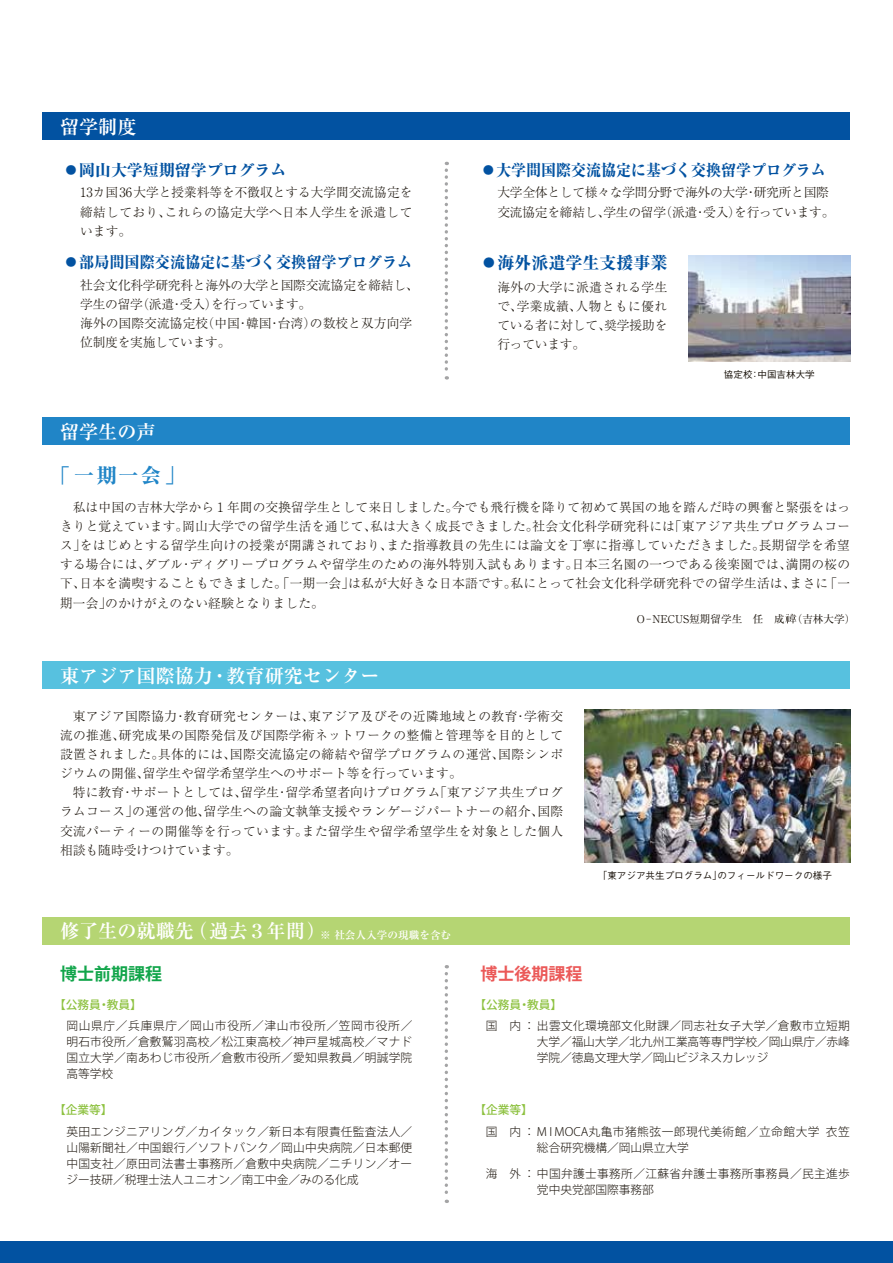
<style>
.page{position:relative;width:893px;height:1263px;background:#fff}
.page>*{position:absolute;margin:0;border:0;box-sizing:border-box;transform-origin:0 0}
.t1{font:20.25px "Ryumin Pr 6 N Heavy 90 msp RKSJ H";color:#2085c7}
.t2{font:19.2px "Ryumin Pr 6 N Bold 90 msp RKSJ H";color:#fff}
.t3{font:16.95px "Ryumin Pr 6 N Heavy 90 msp RKSJ H";color:#0252a1}
.t4{font:16.95px "Koz Go Pr 6 N Bold 90 msp RKSJ H";color:#11a54a}
.t5{font:16.95px "Koz Go Pr 6 N Bold 90 msp RKSJ H";color:#eb5958}
.t6{font:15.9px "Ryumin Pr 6 N Heavy 90 msp RKSJ H";color:#0252a1}
.t7{font:12.75px/19.2px "Ryumin Pr 6 N Light 90 msp RKSJ H";letter-spacing:.005em;color:#1b140c;text-align:justify}
.t8{font:12.75px/19.2px "Ryumin Pr 6 N Light 90 msp RKSJ H";letter-spacing:-.02em;color:#1b140c}
.t9{font:11.7px/15.9px "Koz Go Pr 6 N Light 90 msp RKSJ H";letter-spacing:.02em;color:#1b140c;text-align:justify}
.t10{font:11.7px "Koz Go Pr 6 N Light 90 msp RKSJ H";letter-spacing:.04em;color:#1b140c}
.t11{font:11.7px "Koz Go Pr 6 N Medium 90 msp RKSJ H";color:#8dc13f}
.t12{font:11.7px "Koz Go Pr 6 N Light 90 msp RKSJ H";color:#1b140c}
.t13{font:10.65px "Ryumin Pr 6 N Reg 90 msp RKSJ H";color:#1b140c}
.t14{font:9.6px "Gothic BBB Pr 6 N Medium 90 msp RKSJ H";color:#1b140c}
.s1{font-size:10.65px}
</style>
<div class="page">
<div style="left:0;top:1241px;width:893px;height:22px;background:#0252a1"></div>
<div style="left:43px;top:112px;width:807px;height:27px;background:#0252a1"></div>
<div style="left:43px;top:917px;width:807px;height:28px;background:#b5d573"></div>
<svg style="left:445px;top:974px;width:3px;height:229px"></svg>
<svg style="left:445px;top:162px;width:3px;height:218px"></svg>
<img style="left:689px;top:255px;width:161px;height:107px">
<div style="left:43px;top:661px;width:807px;height:28px;background:#57c1df"></div>
<img style="left:584px;top:710px;width:266px;height:153px">
<div style="left:43px;top:417px;width:807px;height:27px;background:#2085c7"></div>
<svg style="left:785px;top:614px;width:11px;height:9px"></svg>
<h2 class="t2" style="left:60px;top:120px;width:78px">留学制度</h2>
<p class="t6" style="left:63px;top:164px;width:225px">●岡山大学短期留学プログラム</p>
<p class="t7" style="left:80px;top:185px;width:334px">13カ国36大学と授業料等を不徴収とする大学間交流協定を締結しており、これらの協定大学へ日本人学生を派遣しています。</p>
<p class="t6" style="left:63px;top:256px;width:351px">●部局間国際交流協定に基づく交換留学プログラム</p>
<p class="t8" style="left:80px;top:277px;width:340px">社会文化科学研究科と海外の大学と国際交流協定を締結し、学生の留学（派遣・受入）を行っています。<br>海外の国際交流協定校（中国・韓国・台湾）の数校と双方向学位制度を実施しています。</p>
<h2 class="t2" style="left:60px;top:424px;width:97px">留学生の声</h2>
<h1 class="t1" style="left:50px;top:467px;width:137px">「一期一会」</h1>
<p class="t6" style="left:480px;top:164px;width:347px">●大学間国際交流協定に基づく交換留学プログラム</p>
<p class="t8" style="left:497px;top:185px;width:339px">大学全体として様々な学問分野で海外の大学・研究所と国際交流協定を締結し、学生の留学（派遣・受入）を行っています。</p>
<h3 class="t3" style="left:480px;top:256px;width:189px">●海外派遣学生支援事業</h3>
<p class="t7" style="left:497px;top:279px;width:172px">海外の大学に派遣される学生で、学業成績、人物ともに優れている者に対して、奨学援助を行っています。</p>
<p class="t14" style="left:724px;top:371px;width:92px">協定校：中国吉林大学</p>
<p class="t7" style="left:60px;top:499px;width:792px;text-indent:13px">私は中国の吉林大学から１年間の交換留学生として来日しました。今でも飛行機を降りて初めて異国の地を踏んだ時の興奮と緊張をはっきりと覚えています。岡山大学での留学生活を通じて、私は大きく成長できました。社会文化科学研究科には「東アジア共生プログラムコース」をはじめとする留学生向けの授業が開講されており、また指導教員の先生には論文を丁寧に指導していただきました。長期留学を希望する場合には、ダブル・ディグリープログラムや留学生のための海外特別入試もあります。日本三名園の一つである後楽園では、満開の桜の下、日本を満喫することもできました。「一期一会」は私が大好きな日本語です。私にとって社会文化科学研究科での留学生活は、まさに「一期一会」のかけがえのない経験となりました。</p>
<h2 class="t2" style="left:60px;top:669px;width:321px">東アジア国際協力・教育研究センター</h2>
<p class="t7" style="left:60px;top:708px;width:505px;text-indent:13px">東アジア国際協力・教育研究センターは、東アジア及びその近隣地域との教育・学術交流の推進、研究成果の国際発信及び国際学術ネットワークの整備と管理等を目的として設置されました。具体的には、国際交流協定の締結や留学プログラムの運営、国際シンポジウムの開催、留学生や留学希望学生へのサポート等を行っています。</p>
<p class="t7" style="left:60px;top:785px;width:505px;text-indent:13px">特に教育・サポートとしては、留学生・留学希望者向けプログラム「東アジア共生プログラムコース」の運営の他、留学生への論文執筆支援やランゲージパートナーの紹介、国際交流パーティーの開催等を行っています。また留学生や留学希望学生を対象とした個人相談も随時受けつけています。</p>
<p class="t13" style="left:637px;top:615px;width:220px">O-NECUS短期留学生　任　成　（吉林大学）</p>
<p class="t14" style="left:598px;top:872px;width:236px">「東アジア共生プログラム」のフィールドワークの様子</p>
<h2 class="t2" style="left:60px;top:924px;width:393px">修了生の就職先（過去３年間）<span class="s1">※ 社会人入学の現職を含む</span></h2>
<h3 class="t4" style="left:60px;top:967px;width:104px">博士前期課程</h3>
<h3 class="t5" style="left:480px;top:967px;width:104px">博士後期課程</h3>
<p class="t9" style="left:66px;top:1019px;width:347px">岡山県庁／兵庫県庁／岡山市役所／津山市役所／笠岡市役所／明石市役所／倉敷鷲羽高校／松江東高校／神戸星城高校／マナド国立大学／南あわじ市役所／倉敷市役所／愛知県教員／明誠学院高等学校</p>
<p class="t11" style="left:54px;top:1001px;width:89px">【公務員・教員】</p>
<p class="t11" style="left:474px;top:1001px;width:89px">【公務員・教員】</p>
<p class="t9" style="left:537px;top:1019px;width:314px;text-indent:-51px">国　内 ： 出雲文化環境部文化財課／同志社女子大学／倉敷市立短期大学／福山大学／北九州工業高等専門学校／岡山県庁／赤峰学院／徳島文理大学／岡山ビジネスカレッジ</p>
<p class="t11" style="left:54px;top:1105px;width:60px">【企業等】</p>
<p class="t11" style="left:474px;top:1105px;width:60px">【企業等】</p>
<p class="t9" style="left:66px;top:1125px;width:347px">英田エンジニアリング／カイタック／新日本有限責任監査法人／山陽新聞社／中国銀行／ソフトバンク／岡山中央病院／日本郵便中国支社／原田司法書士事務所／倉敷中央病院／ニチリン／オージー技研／税理士法人ユニオン／南工中金／みのる化成</p>
<p class="t10" style="left:486px;top:1127px;width:365px">国　内：M I MOCA丸亀市猪熊弦一郎現代美術館／立命館大学 衣笠</p>
<p class="t9" style="left:486px;top:1168px;width:365px">海　外：中国弁護士事務所／江蘇省弁護士事務所事務員／民主進歩</p>
<p class="t12" style="left:537px;top:1143px;width:153px">総合研究機構／岡山県立大学</p>
<p class="t12" style="left:537px;top:1185px;width:118px">党中央党部国際事務部</p>
</div>
